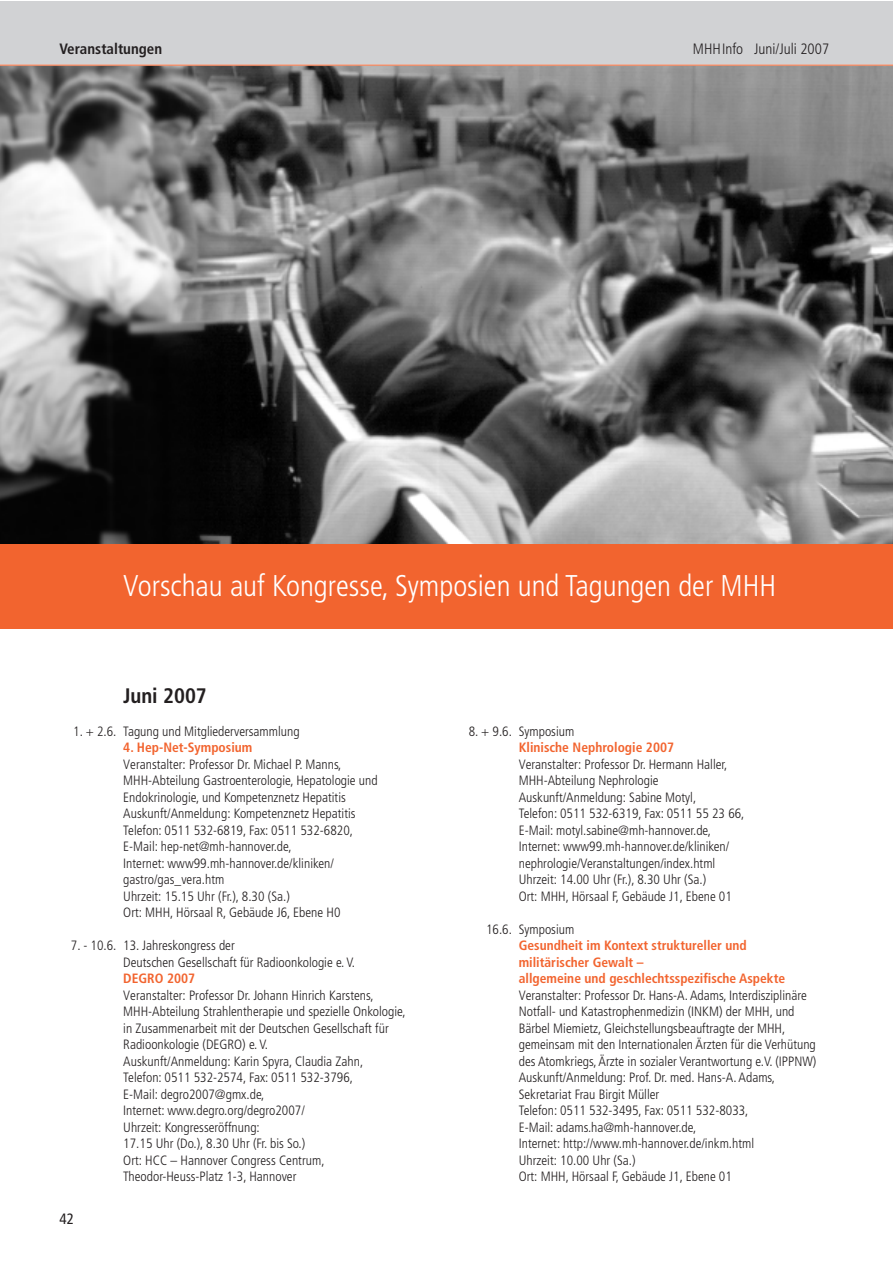
<style>
.page{position:relative;width:893px;height:1263px;background:#fff}
.page>*{position:absolute;margin:0;border:0;box-sizing:border-box;transform-origin:0 0}
.t1{font:300 condensed 30px "Frutiger LT Std";color:#fff}
.t2{font:700 condensed 21px "Frutiger LT Std";color:#231f20}
.t3{font:300 condensed 15px "Frutiger LT Std";color:#231f20}
.t4{font:700 condensed 15px "Frutiger LT Std";color:#231f20}
.t5{font:condensed 15px "Frutiger";color:#231f20}
.t6{font:300 condensed 13.5px/16.5px "Frutiger LT Std";color:#231f20}
.t7{font:700 condensed 13.5px/16.5px "Frutiger LT Std";color:#f2642f}
</style>
<div class="page">
<div style="left:0;top:1px;width:892px;height:627px;background:#f2642f"></div>
<div style="left:0;top:1px;width:892px;height:64px;background:#d1d2d4"></div>
<img style="left:0;top:66px;width:892px;height:477px">
<p class="t4" style="left:60px;top:43px;width:104px">Veranstaltungen</p>
<p class="t3" style="left:693px;top:43px;width:138px">MHHInfo Juni/Juli 2007</p>
<h1 class="t1" style="left:123px;top:574px;width:654px">Vorschau auf Kongresse, Symposien und Tagungen der MHH</h1>
<h2 class="t2" style="left:123px;top:687px;width:85px">Juni 2007</h2>
<p class="t6" style="left:73px;top:724px;width:228px">1. + 2.6. Tagung und Mitgliederversammlung</p>
<p class="t7" style="left:123px;top:740px;width:131px">4. Hep-Net-Symposium</p>
<p class="t6" style="left:123px;top:757px;width:256px">Veranstalter: Professor Dr. Michael P. Manns, MHH-Abteilung Gastroenterologie, Hepatologie und Endokrinologie, und Kompetenznetz Hepatitis Auskunft/Anmeldung: Kompetenznetz Hepatitis Telefon: 0511 532-6819, Fax: 0511 532-6820, E-Mail: hep-net@mh-hannover.de,<br>Internet: www99.mh-hannover.de/kliniken/ gastro/gas_vera.htm<br>Uhrzeit: 15.15 Uhr (Fr.), 8.30 (Sa.)<br>Ort: MHH, Hörsaal R, Gebäude J6, Ebene H0</p>
<p class="t6" style="left:123px;top:938px;width:233px;text-indent:-52px">7. - 10.6. 13. Jahreskongress der<br>Deutschen Gesellschaft für Radioonkologie e. V.</p>
<p class="t7" style="left:123px;top:971px;width:73px">DEGRO 2007</p>
<p class="t6" style="left:123px;top:988px;width:284px">Veranstalter: Professor Dr. Johann Hinrich Karstens, MHH-Abteilung Strahlentherapie und spezielle Onkologie, in Zusammenarbeit mit der Deutschen Gesellschaft für Radioonkologie (DEGRO) e. V.<br>Auskunft/Anmeldung: Karin Spyra, Claudia Zahn,<br>Telefon: 0511 532-2574, Fax: 0511 532-3796,<br>E-Mail: degro2007@gmx.de,<br>Internet: www.degro.org/degro2007/<br>Uhrzeit: Kongresseröffnung:<br>17.15 Uhr (Do.), 8.30 Uhr (Fr. bis So.)<br>Ort: HCC – Hannover Congress Centrum, Theodor-Heuss-Platz 1-3, Hannover</p>
<p class="t5" style="left:60px;top:1213px;width:16px">42</p>
<p class="t6" style="left:469px;top:724px;width:107px">8. + 9.6. Symposium</p>
<p class="t7" style="left:519px;top:740px;width:157px">Klinische Nephrologie 2007</p>
<p class="t6" style="left:519px;top:757px;width:227px">Veranstalter: Professor Dr. Hermann Haller, MHH-Abteilung Nephrologie Auskunft/Anmeldung: Sabine Motyl,<br>Telefon: 0511 532-6319, Fax: 0511 55 23 66, E-Mail: motyl.sabine@mh-hannover.de, Internet: www99.mh-hannover.de/kliniken/ nephrologie/Veranstaltungen/index.html Uhrzeit: 14.00 Uhr (Fr.), 8.30 Uhr (Sa.)<br>Ort: MHH, Hörsaal F, Gebäude J1, Ebene 01</p>
<p class="t6" style="left:486px;top:922px;width:90px">16.6. Symposium</p>
<p class="t7" style="left:519px;top:938px;width:268px">Gesundheit im Kontext struktureller und militärischer Gewalt –<br>allgemeine und geschlechtsspezifische Aspekte</p>
<p class="t6" style="left:519px;top:988px;width:299px">Veranstalter: Professor Dr. Hans-A. Adams, Interdisziplinäre Notfall- und Katastrophenmedizin (INKM) der MHH, und Bärbel Miemietz, Gleichstellungsbeauftragte der MHH, gemeinsam mit den Internationalen Ärzten für die Verhütung des Atomkriegs, Ärzte in sozialer Verantwortung e.V. (IPPNW)<br>Auskunft/Anmeldung: Prof. Dr. med. Hans-A. Adams, Sekretariat Frau Birgit Müller<br>Telefon: 0511 532-3495, Fax: 0511 532-8033,<br>E-Mail: adams.ha@mh-hannover.de,<br>Internet: http://www.mh-hannover.de/inkm.html<br>Uhrzeit: 10.00 Uhr (Sa.)<br>Ort: MHH, Hörsaal F, Gebäude J1, Ebene 01</p>
</div>
